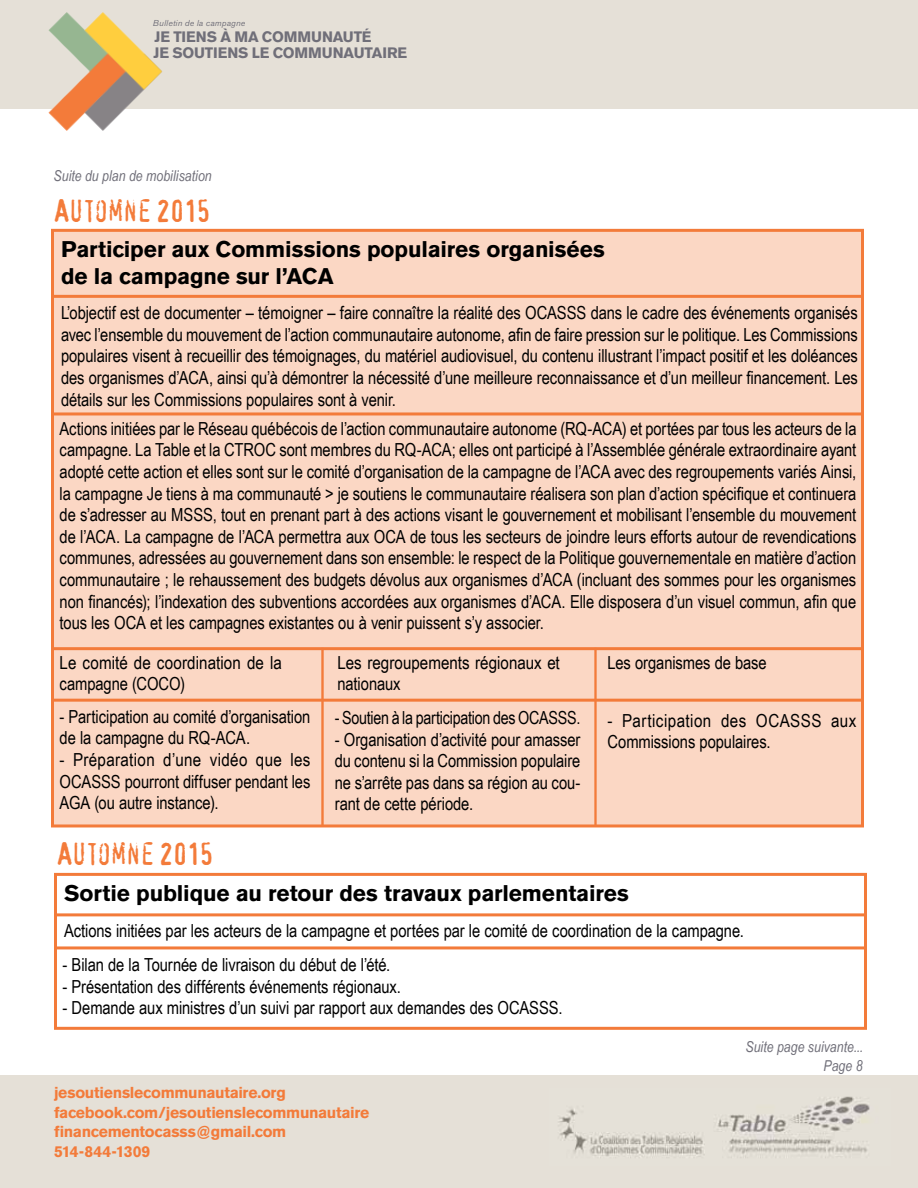
<style>
.page{position:relative;width:918px;height:1188px;background:#fff}
.page>*{position:absolute;margin:0;border:0;box-sizing:border-box;transform-origin:0 0}
.t1{font:30px "Confidential";letter-spacing:-.03em;color:#f37b3a}
.t2{font:700 22.5px/27px "Akzidenz Grotesk BE";letter-spacing:-.005em;color:#000}
.t3{font:18px/21.6px "Arial Narrow";letter-spacing:-.005em;color:#000;text-align:justify}
.t4{font:18px/21.6px "Arial Narrow";letter-spacing:.015em;color:#000}
.t5{font:700 15.75px/19.5px "Akzidenz Grotesk BE";letter-spacing:-.02em;color:#f37b3a}
.t6{font:italic 15px "Arial Narrow";letter-spacing:.005em;color:#706f79}
.t7{font:700 15px/16.4px "Akzidenz Grotesk BE";letter-spacing:-.01em;color:#706f79}
.t8{font:italic 8.55px "Akzidenz Grotesk BE";letter-spacing:.025em;color:#706f79}
</style>
<div class="page">
<div style="left:0;top:0;width:918px;height:109px;background:#e5e0d7"></div>
<div style="left:0;top:1075px;width:918px;height:113px;background:#e5e0d7"></div>
<img style="left:48px;top:12px;width:114px;height:119px">
<img style="left:559px;top:1096px;width:311px;height:62px">
<div style="left:54px;top:873px;width:813px;height:157px;border:3px solid #f37b3a"></div>
<hr style="left:56px;top:913px;width:810px;height:3px;background:#f37b3a">
<hr style="left:56px;top:946px;width:810px;height:3px;background:#f37b3a">
<div style="left:54px;top:230px;width:810px;height:596px;background:#fbd7c4"></div>
<div style="left:51px;top:229px;width:813px;height:598px;border:3px solid #f37b3a"></div>
<hr style="left:52px;top:295px;width:810px;height:3px;background:#f37b3a">
<hr style="left:52px;top:412px;width:810px;height:3px;background:#f37b3a">
<hr style="left:321px;top:648px;width:3px;height:178px;background:#f37b3a">
<hr style="left:594px;top:648px;width:3px;height:178px;background:#f37b3a">
<hr style="left:52px;top:647px;width:810px;height:3px;background:#f37b3a">
<hr style="left:54px;top:699px;width:810px;height:3px;background:#f37b3a">
<p class="t8" style="left:153px;top:17px;width:94px">Bulletin de la campagne</p>
<p class="t7" style="left:153px;top:28px;width:255px">JE TIENS À MA COMMUNAUTÉ<br>JE SOUTIENS LE COMMUNAUTAIRE</p>
<p class="t6" style="left:53px;top:165px;width:160px">Suite du plan de mobilisation</p>
<h1 class="t1" style="left:54px;top:199px;width:159px">AUTOMNE 2015</h1>
<p class="t2" style="left:61px;top:236px;width:545px">Participer aux Commissions populaires organisées de la campagne sur l’ACA</p>
<p class="t3" style="left:61px;top:301px;width:798px">L’objectif est de documenter – témoigner – faire connaître la réalité des OCASSS dans le cadre des événements organisés avec l’ensemble du mouvement de l’action communautaire autonome, afin de faire pression sur le politique. Les Commissions populaires visent à recueillir des témoignages, du matériel audiovisuel, du contenu illustrant l’impact positif et les doléances des organismes d’ACA, ainsi qu’à démontrer la nécessité d’une meilleure reconnaissance et d’un meilleur financement. Les détails sur les Commissions populaires sont à venir.</p>
<p class="t3" style="left:60px;top:417px;width:798px">Actions initiées par le Réseau québécois de l’action communautaire autonome (RQ-ACA) et portées par tous les acteurs de la campagne. La Table et la CTROC sont membres du RQ-ACA; elles ont participé à l’Assemblée générale extraordinaire ayant adopté cette action et elles sont sur le comité d’organisation de la campagne de l’ACA avec des regroupements variés Ainsi, la campagne Je tiens à ma communauté &gt; je soutiens le communautaire réalisera son plan d’action spécifique et continuera de s’adresser au MSSS, tout en prenant part à des actions visant le gouvernement et mobilisant l’ensemble du mouvement de l’ACA. La campagne de l’ACA permettra aux OCA de tous les secteurs de joindre leurs efforts autour de revendications communes, adressées au gouvernement dans son ensemble: le respect de la Politique gouvernementale en matière d’action communautaire ; le rehaussement des budgets dévolus aux organismes d’ACA (incluant des sommes pour les organismes non financés); l’indexation des subventions accordées aux organismes d’ACA. Elle disposera d’un visuel commun, afin que tous les OCA et les campagnes existantes ou à venir puissent s’y associer.</p>
<p class="t3" style="left:60px;top:651px;width:224px">Le comité de coordination de la campagne (COCO)</p>
<p class="t3" style="left:338px;top:651px;width:224px">Les regroupements régionaux et nationaux</p>
<p class="t3" style="left:608px;top:651px;width:161px">Les organismes de base</p>
<p class="t3" style="left:60px;top:705px;width:252px">- Participation au comité d’organisation de la campagne du RQ-ACA.</p>
<p class="t3" style="left:60px;top:748px;width:252px">- Préparation d’une vidéo que les OCASSS pourront diffuser pendant les AGA (ou autre instance).</p>
<p class="t3" style="left:335px;top:706px;width:247px">- Soutien à la participation des OCASSS.</p>
<p class="t3" style="left:335px;top:728px;width:247px">- Organisation d’activité pour amasser du contenu si la Commission populaire ne s’arrête pas dans sa région au cou&shy;rant de cette période.</p>
<p class="t4" style="left:608px;top:709px;width:250px">- Participation des OCASSS aux<br>Commissions populaires.</p>
<h1 class="t1" style="left:57px;top:841px;width:159px">AUTOMNE 2015</h1>
<p class="t2" style="left:64px;top:880px;width:566px">Sortie publique au retour des travaux parlementaires</p>
<p class="t3" style="left:64px;top:920px;width:682px">Actions initiées par les acteurs de la campagne et portées par le comité de coordination de la campagne.</p>
<p class="t3" style="left:63px;top:953px;width:329px">- Bilan de la Tournée de livraison du début de l’été.</p>
<p class="t3" style="left:63px;top:975px;width:340px">- Présentation des différents événements régionaux.</p>
<p class="t3" style="left:63px;top:996px;width:502px">- Demande aux ministres d’un suivi par rapport aux demandes des OCASSS.</p>
<p class="t6" style="left:745px;top:1036px;width:119px">Suite page suivante...</p>
<p class="t5" style="left:54px;top:1083px;width:317px">jesoutienslecommunautaire.org facebook.com/jesoutienslecommunautaire financementocasss@gmail.com<br>514-844-1309</p>
<p class="t6" style="left:824px;top:1055px;width:41px">Page 8</p>
</div>
